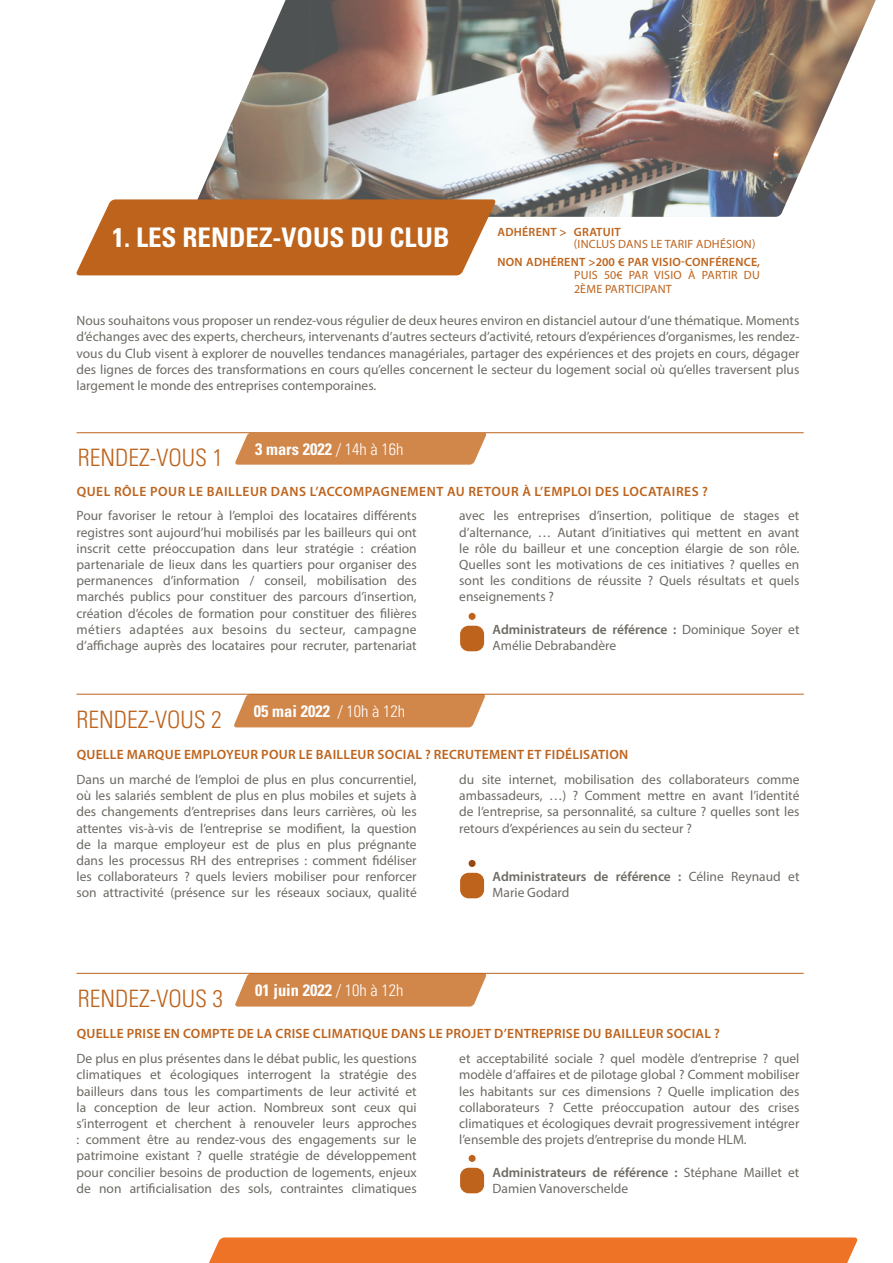
<style>
.page{position:relative;width:893px;height:1263px;background:#fff}
.page>*{position:absolute;margin:0;border:0;box-sizing:border-box;transform-origin:0 0}
.t1{font:700 condensed 27px "Univers";color:#fff}
.t2{font:300 condensed 24px "Univers";color:#bd631c}
.t3{font:700 condensed 16.5px "Univers";color:#fff}
.t4{font:13.5px/16.2px "Myriad Pro";color:#6d6a63;text-align:justify}
.t5{font:600 13.5px "Myriad Pro";letter-spacing:.02em;color:#bd631c}
.t6{font:600 13.5px "Myriad Pro";letter-spacing:.04em;color:#bd631c}
.t7{font:600 13.5px/16.2px "Myriad Pro";color:#6d6a63}
.t8{font:12px/13.5px "Myriad Pro";letter-spacing:.02em;color:#bd631c}
.t9{font:600 12px "Myriad Pro";letter-spacing:.02em;color:#bd631c}
.s1{font-weight:300}
.s2{font-weight:600}
.s3{font-weight:400}
</style>
<div class="page">
<div style="left:209px;top:1237px;width:649px;height:26px;background:#ee7326"></div>
<img style="left:197px;top:0;width:679px;height:217px">
<svg style="left:76px;top:199px;width:420px;height:76px;background:#c2702f"></svg>
<hr style="left:77px;top:432px;width:727px;height:1px;background:#bd631c">
<svg style="left:235px;top:432px;width:252px;height:33px;background:#d38d54"></svg>
<div style="left:460px;top:626px;width:24px;height:25px;background:#bd631c;border-radius:9px"></div>
<div style="left:469px;top:613px;width:7px;height:7px;background:#bd631c;border-radius:50%"></div>
<div style="left:234px;top:695px;width:251px;height:32px;background:#d1864a"></div>
<hr style="left:77px;top:694px;width:727px;height:1px;background:#bd631c">
<div style="left:460px;top:873px;width:24px;height:25px;background:#bd631c;border-radius:9px"></div>
<div style="left:469px;top:860px;width:7px;height:7px;background:#984913;border-radius:50%"></div>
<div style="left:235px;top:974px;width:252px;height:32px;background:#d1864a"></div>
<hr style="left:77px;top:973px;width:727px;height:1px;background:#bd631c">
<div style="left:460px;top:1168px;width:24px;height:25px;background:#bd631c;border-radius:9px"></div>
<div style="left:469px;top:1155px;width:7px;height:7px;background:#bd631c;border-radius:50%"></div>
<h1 class="t1" style="left:112px;top:221px;width:339px">1. LES RENDEZ-VOUS DU CLUB</h1>
<p class="t9" style="left:498px;top:225px;width:125px">ADHÉRENT &gt; GRATUIT</p>
<p class="t8" style="left:574px;top:237px;width:183px">(INCLUS DANS LE TARIF ADHÉSION)</p>
<p class="t9" style="left:498px;top:254px;width:264px">NON ADHÉRENT &gt;200 € PAR VISIO-CONFÉRENCE,</p>
<p class="t8" style="left:574px;top:268px;width:187px">PUIS 50€ PAR VISIO À PARTIR DU<br>2ÈME PARTICIPANT</p>
<p class="t4" style="left:77px;top:312px;width:724px">Nous souhaitons vous proposer un rendez-vous régulier de deux heures environ en distanciel autour d’une thématique. Moments d’échanges avec des experts, chercheurs, intervenants d’autres secteurs d’activité, retours d’expériences d’organismes, les rendez&shy;vous du Club visent à explorer de nouvelles tendances managériales, partager des expériences et des projets en cours, dégager des lignes de forces des transformations en cours qu’elles concernent le secteur du logement social où qu’elles traversent plus largement le monde des entreprises contemporaines.</p>
<h2 class="t2" style="left:78px;top:443px;width:147px">RENDEZ-VOUS 1</h2>
<p class="t3" style="left:255px;top:439px;width:150px">3 mars 2022 <span class="s1">/ 14h à 16h</span></p>
<p class="t6" style="left:77px;top:483px;width:633px">QUEL RÔLE POUR LE BAILLEUR DANS L’ACCOMPAGNEMENT AU RETOUR À L’EMPLOI DES LOCATAIRES ?</p>
<p class="t4" style="left:77px;top:507px;width:342px">Pour favoriser le retour à l’emploi des locataires différents registres sont aujourd’hui mobilisés par les bailleurs qui ont inscrit cette préoccupation dans leur stratégie : création partenariale de lieux dans les quartiers pour organiser des permanences d’information / conseil, mobilisation des marchés publics pour constituer des parcours d’insertion, création d’écoles de formation pour constituer des filières métiers adaptées aux besoins du secteur, campagne d’affichage auprès des locataires pour recruter, partenariat</p>
<p class="t4" style="left:459px;top:507px;width:342px">avec les entreprises d’insertion, politique de stages et d’alternance, … Autant d’initiatives qui mettent en avant le rôle du bailleur et une conception élargie de son rôle.<br>Quelles sont les motivations de ces initiatives ? quelles en sont les conditions de réussite ? Quels résultats et quels enseignements ?</p>
<p class="t4" style="left:493px;top:621px;width:308px"><span class="s2">Administrateurs de référence :</span> Dominique Soyer et<br>Amélie Debrabandère</p>
<p class="t3" style="left:254px;top:701px;width:153px">05 mai 2022 <span class="s1">/ 10h à 12h</span></p>
<h2 class="t2" style="left:77px;top:705px;width:147px">RENDEZ-VOUS 2</h2>
<p class="t5" style="left:77px;top:746px;width:553px">QUELLE MARQUE EMPLOYEUR POUR LE BAILLEUR SOCIAL ? RECRUTEMENT ET FIDÉLISATION</p>
<p class="t4" style="left:77px;top:771px;width:342px">Dans un marché de l’emploi de plus en plus concurrentiel, où les salariés semblent de plus en plus mobiles et sujets à des changements d’entreprises dans leurs carrières, où les attentes vis-à-vis de l’entreprise se modifient, la question de la marque employeur est de plus en plus prégnante dans les processus RH des entreprises : comment fidéliser les collaborateurs ? quels leviers mobiliser pour renforcer son attractivité (présence sur les réseaux sociaux, qualité</p>
<p class="t4" style="left:459px;top:771px;width:342px">du site internet, mobilisation des collaborateurs comme ambassadeurs, …) ? Comment mettre en avant l’identité de l’entreprise, sa personnalité, sa culture ? quelles sont les retours d’expériences au sein du secteur ?</p>
<p class="t7" style="left:493px;top:868px;width:308px">Administrateurs de référence : <span class="s3">Céline Reynaud et<br>Marie Godard</span></p>
<p class="t3" style="left:255px;top:980px;width:150px">01 juin 2022 <span class="s1">/ 10h à 12h</span></p>
<h2 class="t2" style="left:78px;top:984px;width:147px">RENDEZ-VOUS 3</h2>
<p class="t5" style="left:77px;top:1025px;width:645px">QUELLE PRISE EN COMPTE DE LA CRISE CLIMATIQUE DANS LE PROJET D’ENTREPRISE DU BAILLEUR SOCIAL ?</p>
<p class="t4" style="left:77px;top:1050px;width:342px">De plus en plus présentes dans le débat public, les questions climatiques et écologiques interrogent la stratégie des bailleurs dans tous les compartiments de leur activité et la conception de leur action. Nombreux sont ceux qui s’interrogent et cherchent à renouveler leurs approches : comment être au rendez-vous des engagements sur le patrimoine existant ? quelle stratégie de développement pour concilier besoins de production de logements, enjeux de non artificialisation des sols, contraintes climatiques</p>
<p class="t4" style="left:459px;top:1050px;width:342px">et acceptabilité sociale ? quel modèle d’entreprise ? quel modèle d’affaires et de pilotage global ? Comment mobiliser les habitants sur ces dimensions ? Quelle implication des collaborateurs ? Cette préoccupation autour des crises climatiques et écologiques devrait progressivement intégrer l’ensemble des projets d’entreprise du monde HLM.</p>
<p class="t4" style="left:493px;top:1164px;width:308px"><span class="s2">Administrateurs de référence :</span> Stéphane Maillet et<br>Damien Vanoverschelde</p>
</div>
